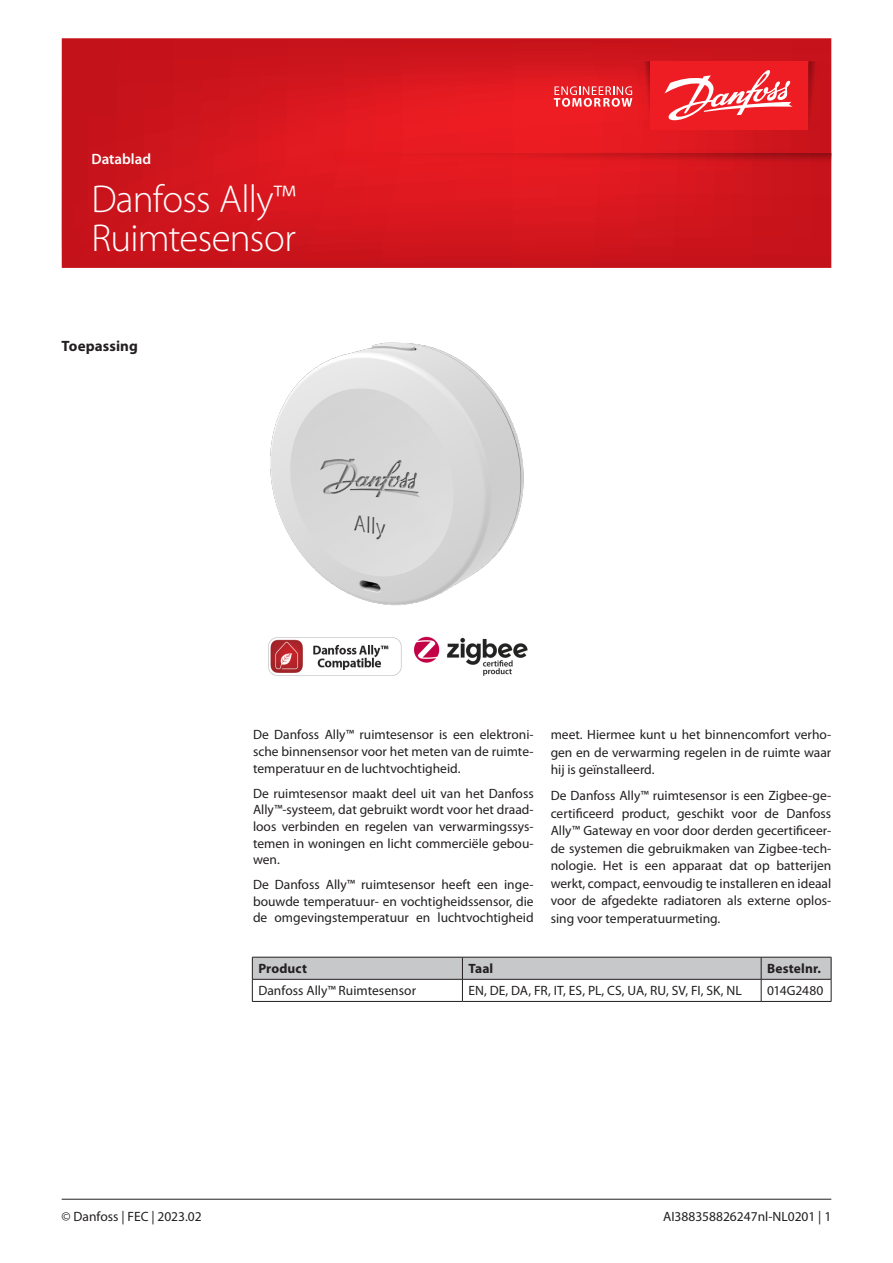
<style>
.page{position:relative;width:893px;height:1263px;background:#fff}
.page>*{position:absolute;margin:0;border:0;box-sizing:border-box;transform-origin:0 0}
.t1{font:300 39px/39px "Myriad Pro";letter-spacing:-.02em;color:#fff}
.Body_copy{font:700 15px "Myriad Pro";letter-spacing:.005em;color:#231f20}
.t2{font:600 15px "Myriad Pro";color:#fff}
.Body_copy-2{font:13.5px/17.5px "Myriad Pro";color:#231f20;text-align:justify}
.Body_copy-3{font:700 13.5px "Myriad Pro";letter-spacing:.01em;color:#231f20}
</style>
<div class="page">
<hr style="left:62px;top:1199px;width:769px;height:1px;background:#231f20">
<svg style="left:62px;top:38px;width:769px;height:230px;background:#d3161d"></svg>
<svg style="left:808px;top:61px;width:13px;height:69px"></svg>
<svg style="left:638px;top:61px;width:12px;height:69px"></svg>
<div style="left:650px;top:61px;width:158px;height:69px;background:#ee1d23"></div>
<svg style="left:554px;top:86px;width:78px;height:21px;background:#f0696d"></svg>
<svg style="left:664px;top:70px;width:129px;height:51px"></svg>
<svg style="left:334px;top:153px;width:497px;height:13px;background:#d4171d"></svg>
<svg style="left:252px;top:957px;width:580px;height:44px"></svg>
<hr style="left:252px;top:1001px;width:210px;height:1px;background:#231f20">
<hr style="left:462px;top:1001px;width:299px;height:1px;background:#231f20">
<hr style="left:761px;top:1001px;width:70px;height:1px;background:#231f20">
<img style="left:268px;top:636px;width:260px;height:40px">
<img style="left:270px;top:342px;width:254px;height:264px">
<p class="t2" style="left:91px;top:151px;width:61px">Datablad</p>
<h1 class="t1" style="left:91px;top:180px;width:206px">Danfoss Ally™<br>Ruimtesensor</h1>
<p class="Body_copy" style="left:62px;top:338px;width:78px">Toepassing</p>
<p class="Body_copy-2" style="left:253px;top:727px;width:282px;line-height:16.6px">De Danfoss Ally™ ruimtesensor is een elektroni&shy;sche binnensensor voor het meten van de ruimte&shy;temperatuur en de luchtvochtigheid.</p>
<p class="Body_copy-2" style="left:253px;top:785px;width:282px;line-height:16.6px">De ruimtesensor maakt deel uit van het Danfoss Ally™-systeem, dat gebruikt wordt voor het draad&shy;loos verbinden en regelen van verwarmingssys&shy;temen in woningen en licht commerciële gebou&shy;wen.</p>
<p class="Body_copy-2" style="left:253px;top:877px;width:282px;line-height:16.6px">De Danfoss Ally™ ruimtesensor heeft een inge&shy;bouwde temperatuur- en vochtigheidssensor, die de omgevingstemperatuur en luchtvochtigheid</p>
<p class="Body_copy-2" style="left:551px;top:726px;width:282px">meet. Hiermee kunt u het binnencomfort verho&shy;gen en de verwarming regelen in de ruimte waar hij is geïnstalleerd.</p>
<p class="Body_copy-2" style="left:551px;top:787px;width:282px">De Danfoss Ally™ ruimtesensor is een Zigbee-ge&shy;certificeerd product, geschikt voor de Danfoss Ally™ Gateway en voor door derden gecertificeer&shy;de systemen die gebruikmaken van Zigbee-tech&shy;nologie. Het is een apparaat dat op batterijen werkt, compact, eenvoudig te installeren en ideaal voor de afgedekte radiatoren als externe oplos&shy;sing voor temperatuurmeting.</p>
<p class="Body_copy-3" style="left:258px;top:961px;width:50px">Product</p>
<p class="Body_copy-3" style="left:468px;top:961px;width:26px">Taal</p>
<p class="Body_copy-3" style="left:767px;top:961px;width:55px">Bestelnr.</p>
<p class="Body_copy-2" style="left:258px;top:982px;width:159px">Danfoss Ally™ Ruimtesensor</p>
<p class="Body_copy-2" style="left:468px;top:982px;width:275px">EN, DE, DA, FR, IT, ES, PL, CS, UA, RU, SV, FI, SK, NL</p>
<p class="Body_copy-2" style="left:767px;top:982px;width:58px">014G2480</p>
<p class="Body_copy-2" style="left:62px;top:1208px;width:142px">© Danfoss | FEC | 2023.02</p>
<p class="Body_copy-2" style="left:663px;top:1208px;width:170px">AI388358826247nl-NL0201 | 1</p>
</div>
